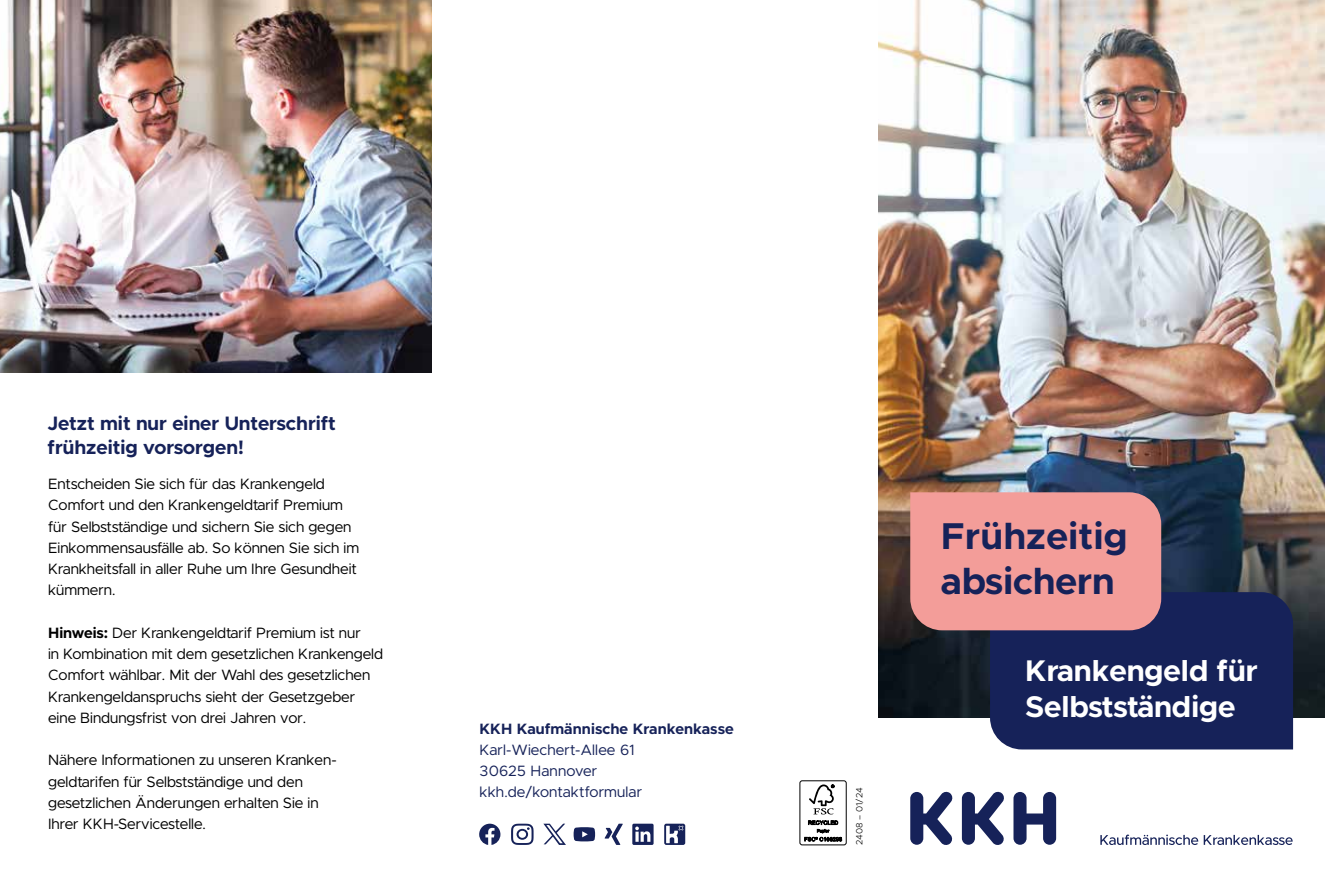
<style>
.page{position:relative;width:1325px;height:893px;background:#fff}
.page>*{position:absolute;margin:0;border:0;box-sizing:border-box;transform-origin:0 0}
.t1{font:700 37.5px/45px "Metropolis";letter-spacing:.01em;color:#162259}
.t2{font:700 30px/36px "Metropolis";color:#fff}
.t3{font:700 19.5px/24px "Metropolis";color:#162259}
.t4{font:15px/21.3px "Metropolis";color:#000}
.t5{font:15px/21px "Metropolis";letter-spacing:.01em;color:#162259}
.t6{font:700 15px "Metropolis";letter-spacing:.005em;color:#162259}
.t7{font:300 9px "Metropolis";color:#000}
.s1{font-weight:700}
</style>
<div class="page">
<img style="left:0;top:0;width:432px;height:372px">
<img style="left:878px;top:0;width:446px;height:718px">
<svg style="left:1100px;top:834px;width:192px;height:11px"></svg>
<svg style="left:910px;top:791px;width:43px;height:54px"></svg>
<svg style="left:1013px;top:792px;width:43px;height:53px"></svg>
<svg style="left:962px;top:791px;width:42px;height:54px"></svg>
<div style="left:799px;top:780px;width:47px;height:65px;border:1px solid #000;border-radius:2px"></div>
<svg style="left:809px;top:784px;width:25px;height:30px"></svg>
<svg style="left:804px;top:820px;width:38px;height:21px"></svg>
<div style="left:990px;top:592px;width:303px;height:157px;background:#162259"></div>
<div style="left:910px;top:492px;width:251px;height:138px;background:#f39d99"></div>
<svg style="left:664px;top:824px;width:21px;height:21px"></svg>
<svg style="left:479px;top:824px;width:21px;height:21px"></svg>
<svg style="left:511px;top:824px;width:22px;height:21px"></svg>
<svg style="left:573px;top:827px;width:22px;height:14px"></svg>
<svg style="left:604px;top:824px;width:19px;height:21px"></svg>
<svg style="left:632px;top:824px;width:21px;height:21px"></svg>
<svg style="left:543px;top:824px;width:23px;height:21px"></svg>
<h3 class="t3" style="left:48px;top:411px;width:290px">Jetzt mit nur einer Unterschrift frühzeitig vorsorgen!</h3>
<p class="t4" style="left:48px;top:473px;width:312px">Entscheiden Sie sich für das Krankengeld Comfort und den Krankengeldtarif Premium für Selbstständige und sichern Sie sich gegen Einkommensausfälle ab. So können Sie sich im Krankheitsfall in aller Ruhe um Ihre Gesundheit kümmern.</p>
<p class="t4" style="left:48px;top:622px;width:336px"><span class="s1">Hinweis:</span> Der Krankengeldtarif Premium ist nur<br>in Kombination mit dem gesetzlichen Krankengeld Comfort wählbar. Mit der Wahl des gesetzlichen Krankengeldanspruchs sieht der Gesetzgeber eine Bindungsfrist von drei Jahren vor.</p>
<p class="t4" style="left:48px;top:750px;width:290px">Nähere Informationen zu unseren Kranken&shy;geldtarifen für Selbstständige und den gesetzlichen Änderungen erhalten Sie in Ihrer KKH-Servicestelle.</p>
<p class="t6" style="left:479px;top:720px;width:256px">KKH Kaufmännische Krankenkasse</p>
<p class="t5" style="left:479px;top:740px;width:164px">Karl-Wiechert-Allee 61<br>30625 Hannover kkh.de/kontaktformular</p>
<p class="t7" style="left:853px;top:845px;width:59px;rotate:-90deg">2408 – 01/24</p>
<h1 class="t1" style="left:941px;top:513px;width:188px">Frühzeitig absichern</h1>
<h2 class="t2" style="left:1025px;top:652px;width:234px">Krankengeld für<br>Selbstständige</h2>
</div>
